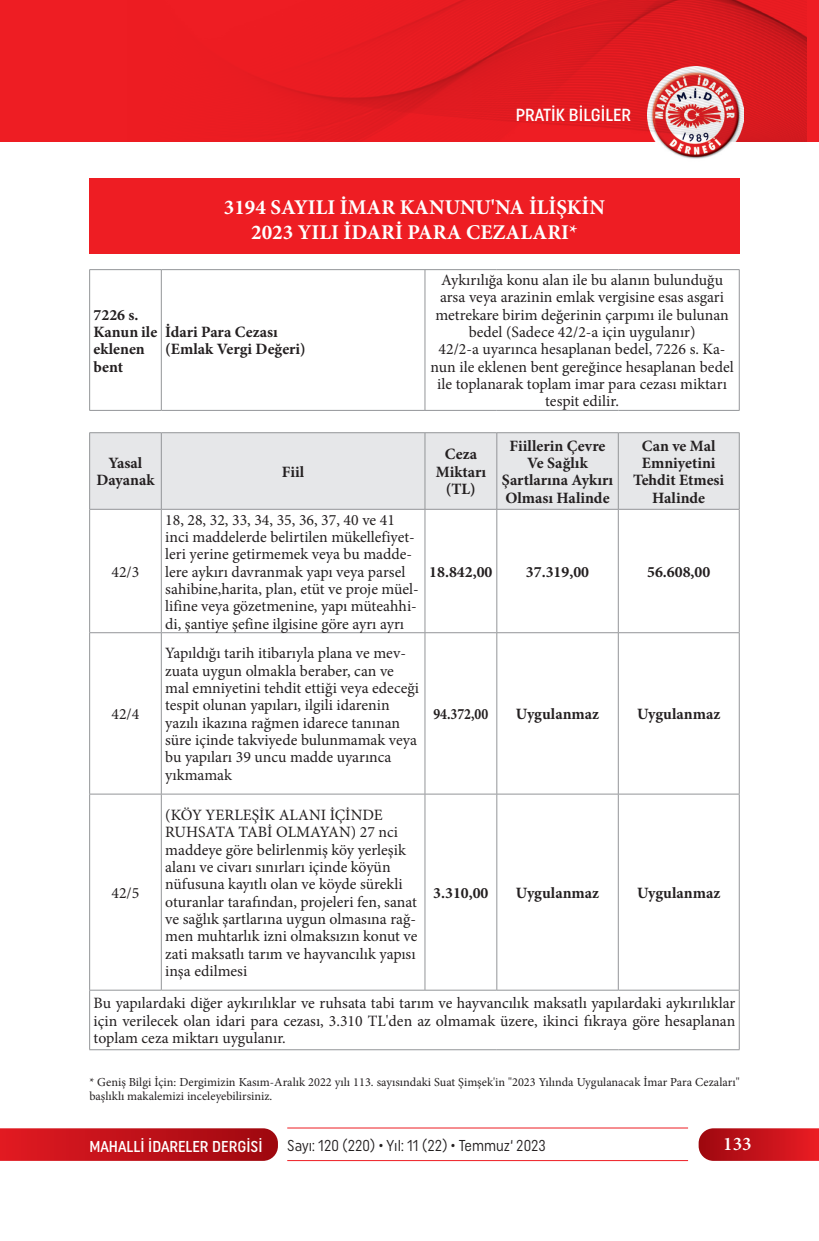
<style>
.page{position:relative;width:819px;height:1241px;background:#fff}
.page>*{position:absolute;margin:0;border:0;box-sizing:border-box;transform-origin:0 0}
.t1{font:700 21px/25.2px "Minion Pro";color:#fff;text-align:center}
.t2{font:600 19.25px "Minion Pro";color:#fff}
.t3{font:500 17.5px "Uniform Condensed";color:#fff}
.t4{font:15.75px/17.3px "Minion Pro";color:#231f20}
.t5{font:700 15.75px/17.3px "Minion Pro";color:#231f20;text-align:center}
.t6{font:15.75px "Uniform Condensed";color:#231f20;scale:.95 1}
.t7{font:500 15.75px "Uniform Condensed";color:#fff}
.t8{font:700 15.75px "Minion Pro";color:#231f20;scale:.87 1}
.t9{font:12.25px/14.7px "Minion Pro";color:#231f20}
</style>
<div class="page">
<svg style="left:0;top:1128px;width:278px;height:32px;background:#c1151c"></svg>
<svg style="left:698px;top:1128px;width:121px;height:32px;background:#c61a22"></svg>
<hr style="left:287px;top:1127px;width:401px;height:1px;background:#ee1d23">
<hr style="left:287px;top:1159px;width:401px;height:1px;background:#ee1d23">
<div style="left:0;top:0;width:819px;height:141px;background:#ee1d23"></div>
<img style="left:647px;top:141px;width:96px;height:18px">
<img style="left:256px;top:0;width:550px;height:141px">
<div style="left:90px;top:433px;width:649px;height:76px;background:#e6e7e9"></div>
<hr style="left:89px;top:269px;width:72px;height:1px;background:#939598">
<hr style="left:89px;top:270px;width:1px;height:140px;background:#939598">
<hr style="left:161px;top:269px;width:264px;height:1px;background:#939598">
<hr style="left:161px;top:270px;width:1px;height:140px;background:#939598">
<hr style="left:425px;top:269px;width:72px;height:1px;background:#939598">
<hr style="left:424px;top:270px;width:1px;height:140px;background:#939598">
<hr style="left:497px;top:269px;width:121px;height:1px;background:#939598">
<hr style="left:618px;top:269px;width:121px;height:1px;background:#939598">
<hr style="left:739px;top:270px;width:1px;height:140px;background:#939598">
<hr style="left:89px;top:410px;width:72px;height:1px;background:#939598">
<hr style="left:161px;top:410px;width:264px;height:1px;background:#939598">
<hr style="left:425px;top:410px;width:72px;height:1px;background:#939598">
<hr style="left:497px;top:410px;width:121px;height:1px;background:#939598">
<hr style="left:618px;top:410px;width:121px;height:1px;background:#939598">
<hr style="left:89px;top:432px;width:72px;height:1px;background:#939598">
<hr style="left:89px;top:433px;width:1px;height:76px;background:#939598">
<hr style="left:161px;top:432px;width:264px;height:1px;background:#939598">
<hr style="left:161px;top:433px;width:1px;height:76px;background:#939598">
<hr style="left:425px;top:432px;width:72px;height:1px;background:#939598">
<hr style="left:424px;top:433px;width:1px;height:76px;background:#939598">
<hr style="left:497px;top:432px;width:121px;height:1px;background:#939598">
<hr style="left:496px;top:433px;width:1px;height:76px;background:#939598">
<hr style="left:618px;top:432px;width:121px;height:1px;background:#939598">
<hr style="left:618px;top:433px;width:1px;height:76px;background:#939598">
<hr style="left:739px;top:433px;width:1px;height:76px;background:#939598">
<hr style="left:89px;top:509px;width:72px;height:1px;background:#939598">
<hr style="left:89px;top:509px;width:1px;height:123px;background:#939598">
<hr style="left:161px;top:509px;width:264px;height:1px;background:#939598">
<hr style="left:161px;top:509px;width:1px;height:123px;background:#939598">
<hr style="left:425px;top:509px;width:72px;height:1px;background:#939598">
<hr style="left:424px;top:509px;width:1px;height:123px;background:#939598">
<hr style="left:497px;top:509px;width:121px;height:1px;background:#939598">
<hr style="left:496px;top:509px;width:1px;height:123px;background:#939598">
<hr style="left:618px;top:509px;width:121px;height:1px;background:#939598">
<hr style="left:618px;top:509px;width:1px;height:123px;background:#939598">
<hr style="left:739px;top:509px;width:1px;height:123px;background:#939598">
<hr style="left:89px;top:632px;width:72px;height:1px;background:#939598">
<hr style="left:89px;top:633px;width:1px;height:160px;background:#939598">
<hr style="left:161px;top:632px;width:264px;height:1px;background:#939598">
<hr style="left:161px;top:633px;width:1px;height:160px;background:#939598">
<hr style="left:425px;top:632px;width:72px;height:1px;background:#939598">
<hr style="left:424px;top:633px;width:1px;height:160px;background:#939598">
<hr style="left:497px;top:632px;width:121px;height:1px;background:#939598">
<hr style="left:496px;top:633px;width:1px;height:160px;background:#939598">
<hr style="left:618px;top:632px;width:121px;height:1px;background:#939598">
<hr style="left:618px;top:633px;width:1px;height:160px;background:#939598">
<hr style="left:739px;top:633px;width:1px;height:160px;background:#939598">
<hr style="left:89px;top:793px;width:72px;height:1px;background:#939598">
<hr style="left:89px;top:794px;width:1px;height:195px;background:#939598">
<hr style="left:161px;top:793px;width:264px;height:1px;background:#939598">
<hr style="left:161px;top:794px;width:1px;height:195px;background:#939598">
<hr style="left:425px;top:793px;width:72px;height:1px;background:#939598">
<hr style="left:424px;top:794px;width:1px;height:195px;background:#939598">
<hr style="left:497px;top:793px;width:121px;height:1px;background:#939598">
<hr style="left:496px;top:794px;width:1px;height:195px;background:#939598">
<hr style="left:618px;top:793px;width:121px;height:1px;background:#939598">
<hr style="left:618px;top:794px;width:1px;height:195px;background:#939598">
<hr style="left:739px;top:794px;width:1px;height:195px;background:#939598">
<hr style="left:89px;top:989px;width:72px;height:1px;background:#939598">
<hr style="left:89px;top:990px;width:1px;height:59px;background:#939598">
<hr style="left:161px;top:989px;width:264px;height:1px;background:#939598">
<hr style="left:425px;top:989px;width:72px;height:1px;background:#939598">
<hr style="left:497px;top:989px;width:121px;height:1px;background:#939598">
<hr style="left:618px;top:989px;width:121px;height:1px;background:#939598">
<hr style="left:739px;top:990px;width:1px;height:59px;background:#939598">
<hr style="left:89px;top:1049px;width:72px;height:1px;background:#939598">
<hr style="left:161px;top:1049px;width:264px;height:1px;background:#939598">
<hr style="left:425px;top:1049px;width:72px;height:1px;background:#939598">
<hr style="left:497px;top:1049px;width:121px;height:1px;background:#939598">
<hr style="left:618px;top:1049px;width:121px;height:1px;background:#939598">
<div style="left:89px;top:179px;width:650px;height:75px;background:#ee1d23"></div>
<p class="t3" style="left:516px;top:105px;width:117px">PRATİK BİLGİLER</p>
<h1 class="t1" style="left:224px;top:194px;width:383px">3194 SAYILI İMAR KANUNU'NA İLİŞKİN<br>2023 YILI İDARİ PARA CEZALARI*</h1>
<p class="t5" style="left:94px;top:306px;width:65px;text-align:left">7226 s.<br>Kanun ile eklenen bent</p>
<p class="t5" style="left:165px;top:323px;width:142px;text-align:left">İdari Para Cezası (Emlak Vergi Değeri)</p>
<p class="t4" style="left:430px;top:271px;width:304px;text-align:center">Aykırılığa konu alan ile bu alanın bulunduğu arsa veya arazinin emlak vergisine esas asgari metrekare birim değerinin çarpımı ile bulunan bedel (Sadece 42/2-a için uygulanır)<br>42/2-a uyarınca hesaplanan bedel, 7226 s. Ka&shy;nun ile eklenen bent gereğince hesaplanan bedel ile toplanarak toplam imar para cezası miktarı tespit edilir.</p>
<p class="t5" style="left:96px;top:454px;width:60px">Yasal<br>Dayanak</p>
<p class="t5" style="left:282px;top:463px;width:24px">Fiil</p>
<p class="t4" style="left:111px;top:563px;width:29px">42/3</p>
<p class="t4" style="left:111px;top:705px;width:29px">42/4</p>
<p class="t4" style="left:111px;top:884px;width:29px">42/5</p>
<p class="t4" style="left:165px;top:511px;width:255px">18, 28, 32, 33, 34, 35, 36, 37, 40 ve 41 inci maddelerde belirtilen mükellefiyet&shy;leri yerine getirmemek veya bu madde&shy;lere aykırı davranmak yapı veya parsel sahibine,harita, plan, etüt ve proje müel&shy;lifine veya gözetmenine, yapı müteahhi&shy;di, şantiye şefine ilgisine göre ayrı ayrı</p>
<p class="t4" style="left:165px;top:644px;width:255px">Yapıldığı tarih itibarıyla plana ve mev&shy;zuata uygun olmakla beraber, can ve mal emniyetini tehdit ettiği veya edeceği tespit olunan yapıları, ilgili idarenin yazılı ikazına rağmen idarece tanınan süre içinde takviyede bulunmamak veya bu yapıları 39 uncu madde uyarınca yıkmamak</p>
<p class="t4" style="left:165px;top:806px;width:254px">(KÖY YERLEŞİK ALANI İÇİNDE RUHSATA TABİ OLMAYAN) 27 nci maddeye göre belirlenmiş köy yerleşik alanı ve civarı sınırları içinde köyün nüfusuna kayıtlı olan ve köyde sürekli oturanlar tarafından, projeleri fen, sanat ve sağlık şartlarına uygun olmasına rağ&shy;men muhtarlık izni olmaksızın konut ve zati maksatlı tarım ve hayvancılık yapısı inşa edilmesi</p>
<p class="t5" style="left:435px;top:445px;width:52px">Ceza<br>Miktarı (TL)</p>
<p class="t5" style="left:502px;top:437px;width:113px">Fiillerin Çevre<br>Ve Sağlık<br>Şartlarına Aykırı<br>Olması Halinde</p>
<p class="t5" style="left:633px;top:437px;width:92px">Can ve Mal<br>Emniyetini<br>Tehdit Etmesi<br>Halinde</p>
<p class="t5" style="left:429px;top:562px;width:65px">18.842,00</p>
<p class="t5" style="left:526px;top:562px;width:65px">37.319,00</p>
<p class="t5" style="left:647px;top:562px;width:65px">56.608,00</p>
<p class="t8" style="left:433px;top:703px;width:65px">94.372,00</p>
<p class="t5" style="left:516px;top:705px;width:85px">Uygulanmaz</p>
<p class="t5" style="left:637px;top:705px;width:85px">Uygulanmaz</p>
<p class="t5" style="left:433px;top:883px;width:57px">3.310,00</p>
<p class="t5" style="left:516px;top:883px;width:85px">Uygulanmaz</p>
<p class="t5" style="left:637px;top:883px;width:85px">Uygulanmaz</p>
<p class="t4" style="left:94px;top:994px;width:643px;text-align:justify">Bu yapılardaki diğer aykırılıklar ve ruhsata tabi tarım ve hayvancılık maksatlı yapılardaki aykırılıklar için verilecek olan idari para cezası, 3.310 TL'den az olmamak üzere, ikinci fıkraya göre hesaplanan toplam ceza miktarı uygulanır.</p>
<p class="t9" style="left:89px;top:1074px;width:651px">* Geniş Bilgi İçin: Dergimizin Kasım-Aralık 2022 yılı 113. sayısındaki Suat Şimşek'in "2023 Yılında Uygulanacak İmar Para Cezaları" başlıklı makalemizi inceleyebilirsiniz.</p>
<p class="t7" style="left:89px;top:1136px;width:175px">MAHALLİ İDARELER DERGİSİ</p>
<p class="t6" style="left:287px;top:1136px;width:274px">Sayı: 120 (220) • Yıl: 11 (22) • Temmuz‘ 2023</p>
<p class="t2" style="left:723px;top:1130px;width:30px">133</p>
</div>
